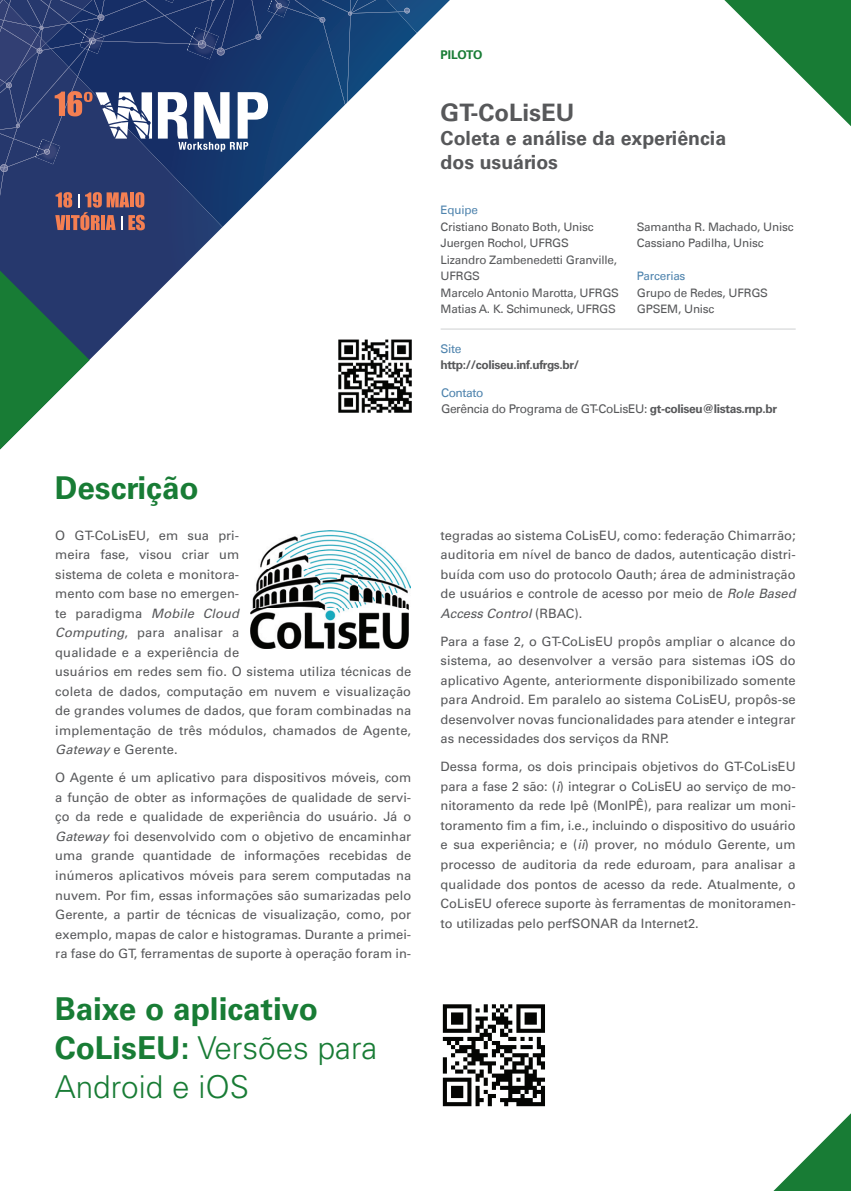
<style>
.page{position:relative;width:851px;height:1191px;background:#fff}
.page>*{position:absolute;margin:0;border:0;box-sizing:border-box;transform-origin:0 0}
.t1{font:700 31.5px/39px "Univers LT Std";color:#187c35}
.t2{font:700 24px "Univers LT Std";color:#57585a}
.t3{font:700 19.5px/24px "Univers LT Std";color:#57585a}
.t4{font:12.9px/19.5px "Univers LT Std";color:#57585a;text-align:justify}
.t5{font:12px/16.5px "Univers LT";letter-spacing:-.03em;color:#57585a}
.t6{font:700 12px "Univers LT Std";letter-spacing:-.03em;color:#57585a}
.t7{font:700 12px "Univers LT Std";letter-spacing:-.04em;color:#187c35}
.t8{font:12px "Univers LT";color:#4e83ad}
.t9{font:11.7px/16.5px "Univers LT";letter-spacing:-.02em;color:#57585a}
.t10{font:11.7px "Univers LT";letter-spacing:-.02em;color:#4e83ad}
.s1{font-style:italic}
.s2{font-weight:300}
.s3{color:#4e83ad}
.s4{font-family:"Univers LT Std";font-weight:700}
</style>
<div class="page">
<svg style="left:0;top:230px;width:220px;height:130px"></svg>
<svg style="left:0;top:270px;width:90px;height:179px"></svg>
<svg style="left:724px;top:0;width:126px;height:125px"></svg>
<svg style="left:0;top:0;width:450px;height:230px"></svg>
<img style="left:338px;top:339px;width:74px;height:74px">
<svg style="left:773px;top:1114px;width:77px;height:77px"></svg>
<hr style="left:440px;top:328px;width:355px;height:1px;background:#d1d2d4">
<img style="left:251px;top:530px;width:159px;height:118px">
<img style="left:442px;top:1004px;width:103px;height:103px">
<h1 class="t1" style="left:55px;top:468px;width:146px">Descrição</h1>
<p class="t4" style="left:55px;top:525px;width:357px;text-align:left">O GT-CoLisEU, em sua pri-<br>meira fase, visou criar um<br>sistema de coleta e monitora-<br>mento com base no emergen-<br>te paradigma <span class="s1">Mobile Cloud<br>Computing</span>, para analisar a<br>qualidade e a experiência de<br>usuários em redes sem o. O sistema utiliza técnicas de coleta de dados, computação em nuvem e visualização de grandes volumes de dados, que foram combinadas na implementação de três módulos, chamados de Agente, <span class="s1">Gateway</span> e Gerente.</p>
<p class="t4" style="left:55px;top:768px;width:357px">O Agente é um aplicativo para dispositivos móveis, com a função de obter as informações de qualidade de servi&shy;ço da rede e qualidade de experiência do usuário. Já o <span class="s1">Gateway</span> foi desenvolvido com o objetivo de encaminhar uma grande quantidade de informações recebidas de inúmeros aplicativos móveis para serem computadas na nuvem. Por m, essas informações são sumarizadas pelo Gerente, a partir de técnicas de visualização, como, por exemplo, mapas de calor e histogramas. Durante a primei&shy;ra fase do GT, ferramentas de suporte à operação foram in-</p>
<h1 class="t1" style="left:55px;top:990px;width:324px">Baixe o aplicativo<br>CoLisEU: <span class="s2">Versões para<br>Android e iOS</span></h1>
<p class="t7" style="left:440px;top:47px;width:43px">PILOTO</p>
<h2 class="t2" style="left:440px;top:98px;width:135px">GT-CoLisEU</h2>
<h3 class="t3" style="left:440px;top:126px;width:287px">Coleta e análise da experiência dos usuários</h3>
<p class="t10" style="left:440px;top:203px;width:39px">Equipe</p>
<p class="t9" style="left:440px;top:218px;width:180px">Cristiano Bonato Both, Unisc<br>Juergen Rochol, UFRGS<br>Lizandro Zambenedetti Granville,<br>UFRGS<br>Marcelo Antonio Marotta, UFRGS<br>Matias A. K. Schimuneck, UFRGS</p>
<p class="t9" style="left:637px;top:218px;width:158px">Samantha R. Machado, Unisc<br>Cassiano Padilha, Unisc</p>
<p class="t10" style="left:637px;top:269px;width:50px">Parcerias</p>
<p class="t9" style="left:637px;top:284px;width:132px">Grupo de Redes, UFRGS<br>GPSEM, Unisc</p>
<p class="t8" style="left:440px;top:341px;width:22px">Site</p>
<p class="t6" style="left:440px;top:358px;width:140px">http://coliseu.inf.ufrgs.br/</p>
<p class="t5" style="left:441px;top:384px;width:337px"><span class="s3">Contato<br></span>Gerência do Programa de GT-CoLisEU: <span class="s4">gt-coliseu@listas.rnp.br</span></p>
<p class="t4" style="left:440px;top:525px;width:356px">tegradas ao sistema CoLisEU, como: federação Chimarrão; auditoria em nível de banco de dados, autenticação distri&shy;buída com uso do protocolo Oauth; área de administração de usuários e controle de acesso por meio de <span class="s1">Role Based Access Control</span> (RBAC).</p>
<p class="t4" style="left:440px;top:631px;width:356px">Para a fase 2, o GT-CoLisEU propôs ampliar o alcance do sistema, ao desenvolver a versão para sistemas iOS do aplicativo Agente, anteriormente disponibilizado somente para Android. Em paralelo ao sistema CoLisEU, propôs-se desenvolver novas funcionalidades para atender e integrar as necessidades dos serviços da RNP.</p>
<p class="t4" style="left:440px;top:757px;width:356px">Dessa forma, os dois principais objetivos do GT-CoLisEU para a fase 2 são: (<span class="s1">i</span>) integrar o CoLisEU ao serviço de mo&shy;nitoramento da rede Ipê (MonIPÊ), para realizar um moni&shy;toramento m a m, i.e., incluindo o dispositivo do usuário e sua experiência; e (<span class="s1">ii</span>) prover, no módulo Gerente, um processo de auditoria da rede eduroam, para analisar a qualidade dos pontos de acesso da rede. Atualmente, o CoLisEU oferece suporte às ferramentas de monitoramen&shy;to utilizadas pelo perfSONAR da Internet2.</p>
</div>
